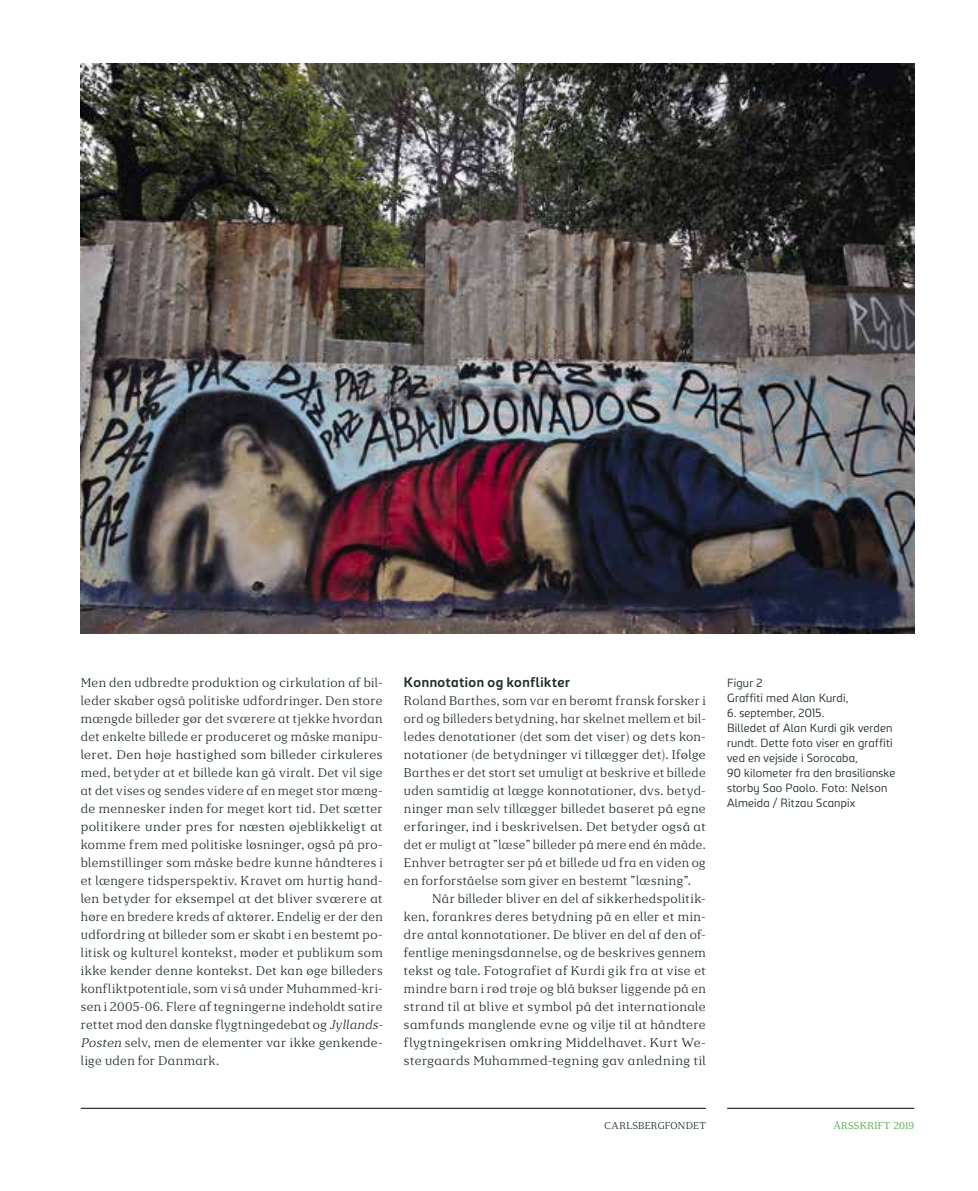
<style>
.page{position:relative;width:978px;height:1191px;background:#fff}
.page>*{position:absolute;margin:0;border:0;box-sizing:border-box;transform-origin:0 0}
.t1{font:700 13.5px "Carlsberg Sans";letter-spacing:.04em;color:#203025}
.t2{font:12px/18px "Carlsberg Serif B Regular May 14";letter-spacing:.025em;color:#203025;text-align:justify}
.t3{font:300 11.4px/15px "Carlsberg Sans";letter-spacing:.015em;color:#203025}
.t4{font:9.45px "Carlsberg Serif B Regular May 14";letter-spacing:.02em;color:#203025}
.t5{font:9.45px "Carlsberg Serif B Regular May 14";letter-spacing:.025em;color:#44a544}
.s1{font-style:italic}
</style>
<div class="page">
<hr style="left:81px;top:1108px;width:625px;height:1px;background:#000">
<hr style="left:727px;top:1108px;width:187px;height:1px;background:#000">
<img style="left:81px;top:64px;width:833px;height:569px">
<p class="t2" style="left:81px;top:673px;width:306px;text-align:left">Men den udbredte produktion og cirkulation af bil&shy;leder skaber også politiske udfordringer. Den store mængde billeder gør det sværere at tjekke hvordan det enkelte billede er produceret og måske manipu&shy;leret. Den høje hastighed som billeder cirkuleres med, betyder at et billede kan gå viralt. Det vil sige at det vises og sendes videre af en meget stor mæng&shy;de mennesker inden for meget kort tid. Det sætter politikere under pres for næsten øjeblikkeligt at komme frem med politiske løsninger, også på pro&shy;blemstillinger som måske bedre kunne håndteres i et længere tidsperspektiv. Kravet om hurtig hand&shy;len betyder for eksempel at det bliver sværere at høre en bredere kreds af aktører. Endelig er der den udfordring at billeder som er skabt i en bestemt po&shy;litisk og kulturel kontekst, møder et publikum som ikke kender denne kontekst. Det kan øge billeders konfliktpotentiale, som vi så under Muhammed-kri&shy;sen i 2005-06. Flere af tegningerne indeholdt satire rettet mod den danske flygtningedebat og <span class="s1">Jyllands-Posten</span> selv, men de elementer var ikke genkende&shy;lige uden for Danmark.</p>
<p class="t1" style="left:404px;top:673px;width:168px">Konnotation og konflikter</p>
<p class="t2" style="left:404px;top:691px;width:303px">Roland Barthes, som var en berømt fransk forsker i ord og billeders betydning, har skelnet mellem et bil&shy;ledes denotationer (det som det viser) og dets kon&shy;notationer (de betydninger vi tillægger det). Ifølge Barthes er det stort set umuligt at beskrive et billede uden samtidig at lægge konnotationer, dvs. betyd&shy;ninger man selv tillægger billedet baseret på egne erfaringer, ind i beskrivelsen. Det betyder også at det er muligt at ”læse” billeder på mere end én måde.<br>Enhver betragter ser på et billede ud fra en viden og en forforståelse som giver en bestemt ”læsning”.</p>
<p class="t2" style="left:404px;top:889px;width:303px;text-indent:28px">Når billeder bliver en del af sikkerhedspolitik&shy;ken, forankres deres betydning på en eller et min&shy;dre antal konnotationer. De bliver en del af den of&shy;fentlige meningsdannelse, og de beskrives gennem tekst og tale. Fotografiet af Kurdi gik fra at vise et mindre barn i rød trøje og blå bukser liggende på en strand til at blive et symbol på det internationale samfunds manglende evne og vilje til at håndtere flygtningekrisen omkring Middelhavet. Kurt We&shy;stergaards Muhammed-tegning gav anledning til</p>
<p class="t3" style="left:727px;top:675px;width:123px">Figur 2<br>Graffiti med Alan Kurdi,</p>
<p class="t3" style="left:727px;top:705px;width:170px">6. september, 2015.<br>Billedet af Alan Kurdi gik verden rundt. Dette foto viser en graffiti ved en vejside i Sorocaba,<br>90 kilometer fra den brasilianske storby Sao Paolo. Foto: Nelson<br>Almeida / Ritzau Scanpix</p>
<p class="t4" style="left:605px;top:1120px;width:103px">CARLSBERGFONDET</p>
<p class="t5" style="left:833px;top:1120px;width:82px">ÅRSSKRIFT 2019</p>
</div>
